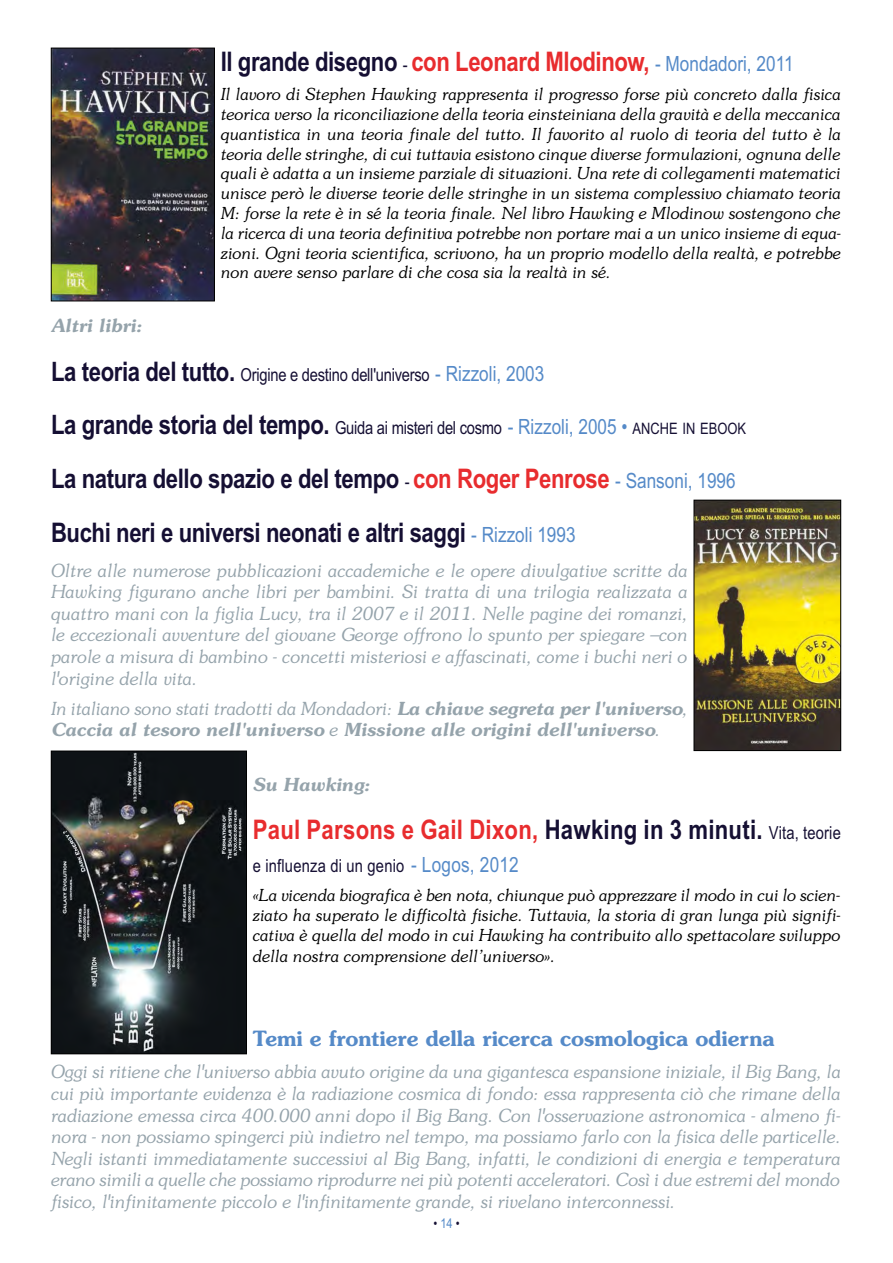
<style>
.page{position:relative;width:893px;height:1263px;background:#fff}
.page>*{position:absolute;margin:0;border:0;box-sizing:border-box;transform-origin:0 0}
.t1{font:700 27px/53.7px "Arial Narrow";letter-spacing:-.015em;color:#150f33}
.t2{font:700 27px "Arial Narrow";letter-spacing:-.015em;color:#e82c2e}
.t3{font:700 27px "Arial Narrow";letter-spacing:.01em;color:#e82c2e}
.t4{font:600 21px "Souvenir";color:#558ac8}
.t5{font:italic 300 18px/21.6px "Souvenir";letter-spacing:-.015em;color:#95a3ab;text-align:justify}
.t6{font:italic 600 18px/21.6px "Souvenir";letter-spacing:-.01em;color:#95a3ab}
.t7{font:18px "Arial Narrow";letter-spacing:-.015em;color:#150f33}
.t8{font:18px "Arial Narrow";letter-spacing:.01em;color:#150f33}
.t9{font:italic 300 16.5px/19.8px "Souvenir";letter-spacing:-.01em;color:#000;text-align:justify}
.t10{font:13.5px "Arial Narrow";color:#150f33}
.s1{color:#150f33}
.s2{font-weight:400;font-size:18px;color:#150f33}
.s3{font-weight:400;font-size:21px;color:#558ac8}
.s4{font-weight:700;font-size:27px}
.s5{font-size:21px;color:#558ac8}
.s6{font-weight:400;font-size:18px}
.s7{font-weight:400;font-size:15.75px}
.s8{color:#e82c2e}
.s9{font-weight:300}
.s10{color:#558ac8}
</style>
<div class="page">
<img style="left:53px;top:50px;width:160px;height:249px">
<div style="left:51px;top:48px;width:164px;height:253px;border:1px solid #000"></div>
<img style="left:696px;top:502px;width:143px;height:247px">
<div style="left:694px;top:500px;width:147px;height:251px;border:1px solid #000"></div>
<img style="left:53px;top:753px;width:192px;height:299px">
<div style="left:51px;top:751px;width:196px;height:303px;border:1px solid #000"></div>
<h1 class="t2" style="left:221px;top:46px;width:574px"><span class="s1">Il grande disegno</span> <span class="s2">-</span> con Leonard Mlodinow, <span class="s3">- Mondadori, 2011</span></h1>
<p class="t9" style="left:221px;top:85px;width:622px">Il lavoro di Stephen Hawking rappresenta il progresso forse più concreto dalla fisica teorica verso la riconciliazione della teoria einsteiniana della gravità e della meccanica quantistica in una teoria finale del tutto. Il favorito al ruolo di teoria del tutto è la teoria delle stringhe, di cui tuttavia esistono cinque diverse formulazioni, ognuna delle quali è adatta a un insieme parziale di situazioni. Una rete di collegamenti matematici unisce però le diverse teorie delle stringhe in un sistema complessivo chiamato teoria M: forse la rete è in sé la teoria finale. Nel libro Hawking e Mlodinow sostengono che la ricerca di una teoria definitiva potrebbe non portare mai a un unico insieme di equa&shy;zioni. Ogni teoria scientifica, scrivono, ha un proprio modello della realtà, e potrebbe non avere senso parlare di che cosa sia la realtà in sé.</p>
<p class="t6" style="left:51px;top:315px;width:92px">Altri libri:</p>
<p class="t7" style="left:51px;top:364px;width:495px"><span class="s4">La teoria del tutto.</span> Origine e destino dell'universo <span class="s5">- Rizzoli, 2003</span></p>
<h1 class="t1" style="left:51px;top:398px;width:696px">La grande storia del tempo. <span class="s6">Guida ai misteri del cosmo</span> <span class="s3">- Rizzoli, 2005 •</span> <span class="s7">ANCHE IN EBOOK<br></span>La natura dello spazio e del tempo <span class="s6">-</span> <span class="s8">con Roger Penrose</span> <span class="s3">- Sansoni, 1996<br></span>Buchi neri e universi neonati e altri saggi <span class="s3">- Rizzoli 1993</span></h1>
<p class="t5" style="left:51px;top:560px;width:638px">Oltre alle numerose pubblicazioni accademiche e le opere divulgative scritte da Hawking figurano anche libri per bambini. Si tratta di una trilogia realizzata a quattro mani con la figlia Lucy, tra il 2007 e il 2011. Nelle pagine dei romanzi, le eccezionali avventure del giovane George offrono lo spunto per spiegare –con parole a misura di bambino - concetti misteriosi e affascinati, come i buchi neri o l'origine della vita.</p>
<p class="t6" style="left:51px;top:698px;width:638px"><span class="s9">In italiano sono stati tradotti da Mondadori:</span> La chiave segreta per l'universo<span class="s9">,<br></span>Caccia al tesoro nell'universo <span class="s9">e</span> Missione alle origini dell'universo<span class="s9">.</span></p>
<p class="t6" style="left:253px;top:773px;width:118px">Su Hawking:</p>
<h1 class="t3" style="left:253px;top:814px;width:590px">Paul Parsons e Gail Dixon, <span class="s1">Hawking in 3 minuti.</span> <span class="s2">Vita, teorie</span></h1>
<p class="t8" style="left:253px;top:855px;width:268px">e influenza di un genio <span class="s5">- Logos, 2012</span></p>
<p class="t9" style="left:253px;top:885px;width:590px;line-height:20.2px">«La vicenda biografica è ben nota, chiunque può apprezzare il modo in cui lo scien&shy;ziato ha superato le difficoltà fisiche. Tuttavia, la storia di gran lunga più signifi&shy;cativa è quella del modo in cui Hawking ha contribuito allo spettacolare sviluppo della nostra comprensione dell’universo».</p>
<p class="t4" style="left:253px;top:1026px;width:523px">Temi e frontiere della ricerca cosmologica odierna</p>
<p class="t5" style="left:51px;top:1061px;width:791px">Oggi si ritiene che l'universo abbia avuto origine da una gigantesca espansione iniziale, il Big Bang, la cui più importante evidenza è la radiazione cosmica di fondo: essa rappresenta ciò che rimane della radiazione emessa circa 400.000 anni dopo il Big Bang. Con l'osservazione astronomica - almeno fi&shy;nora - non possiamo spingerci più indietro nel tempo, ma possiamo farlo con la fisica delle particelle.<br>Negli istanti immediatamente successivi al Big Bang, infatti, le condizioni di energia e temperatura erano simili a quelle che possiamo riprodurre nei più potenti acceleratori. Così i due estremi del mondo fisico, l'infinitamente piccolo e l'infinitamente grande, si rivelano interconnessi.</p>
<p class="t10" style="left:433px;top:1216px;width:28px">•<span class="s10">14</span>•</p>
</div>
